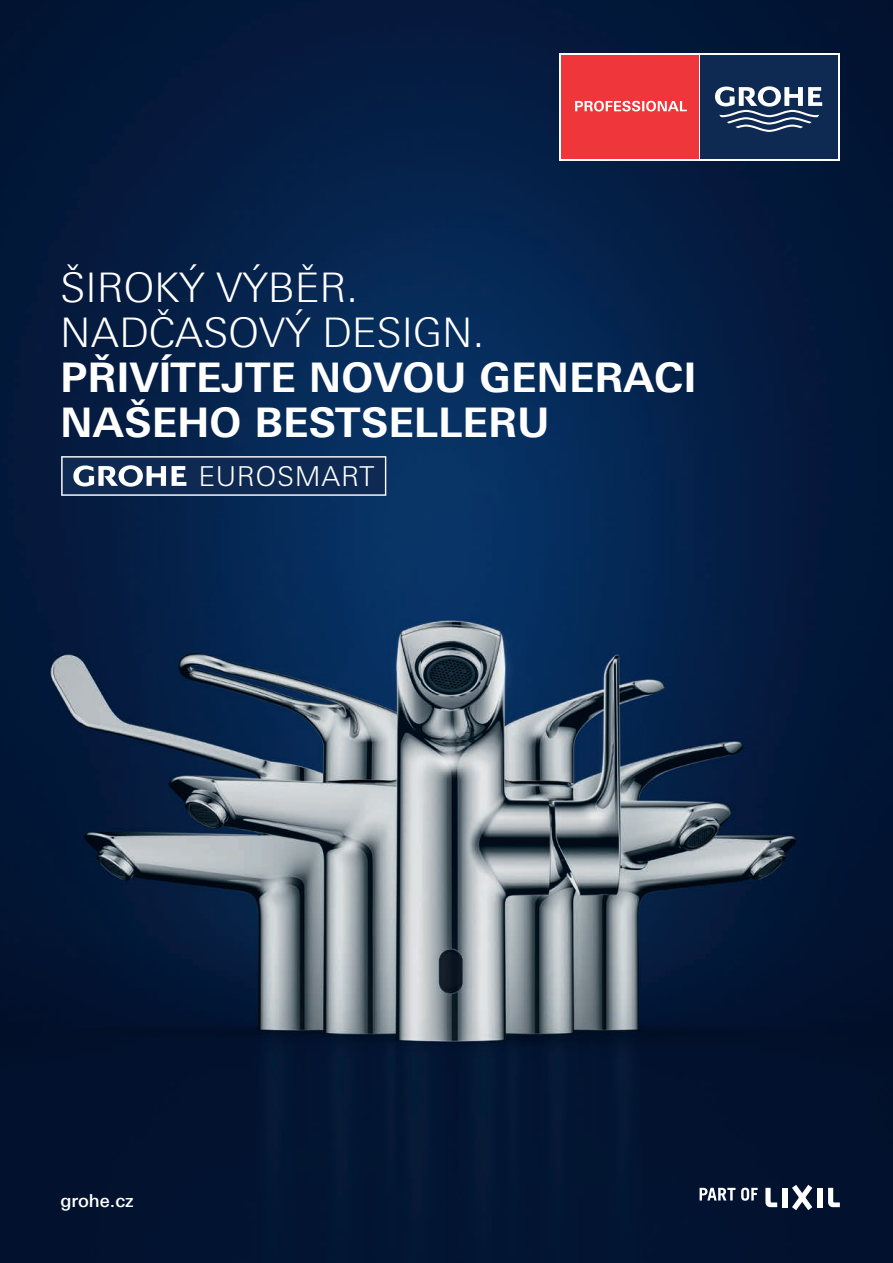
<style>
.page{position:relative;width:893px;height:1263px;background:#fff}
.page>*{position:absolute;margin:0;border:0;box-sizing:border-box;transform-origin:0 0}
.t1{font:700 40.95px/45px "Linotype Univers 630";color:#fff}
.t2{font:300 40.95px/45px "Linotype Univers 330";color:#fff}
.t3{font:300 27.45px "Univers Next Pro";letter-spacing:.03em;color:#fff}
.t4{font:500 18px "Linotype Univers 530";color:#fff}
</style>
<div class="page">
<img style="left:0;top:0;width:893px;height:1263px">
<svg style="left:61px;top:456px;width:325px;height:40px;background:#364d6f"></svg>
<div style="left:559px;top:53px;width:281px;height:107px;background:linear-gradient(to bottom,#fff,#fff)"></div>
<div style="left:701px;top:55px;width:137px;height:103px;background:#0e2952"></div>
<svg style="left:715px;top:86px;width:107px;height:46px"></svg>
<div style="left:561px;top:55px;width:137px;height:103px;background:#ee363b"></div>
<svg style="left:575px;top:101px;width:112px;height:10px"></svg>
<svg style="left:765px;top:1188px;width:12px;height:19px"></svg>
<svg style="left:828px;top:1188px;width:12px;height:19px"></svg>
<div style="left:782px;top:1188px;width:5px;height:19px;background:#fff"></div>
<div style="left:817px;top:1188px;width:5px;height:19px;background:#fff"></div>
<svg style="left:792px;top:1185px;width:20px;height:25px"></svg>
<svg style="left:700px;top:1188px;width:35px;height:12px"></svg>
<svg style="left:741px;top:1188px;width:17px;height:13px"></svg>
<p class="t2" style="left:60px;top:264px;width:425px">ŠIROKÝ VÝBĚR.<br>NADČASOVÝ DESIGN.</p>
<p class="t1" style="left:60px;top:355px;width:638px">PŘIVÍTEJTE NOVOU GENERACI<br>NAŠEHO BESTSELLERU</p>
<p class="t3" style="left:198px;top:460px;width:177px">EUROSMART</p>
<p class="t4" style="left:60px;top:1190px;width:75px">grohe.cz</p>
</div>
